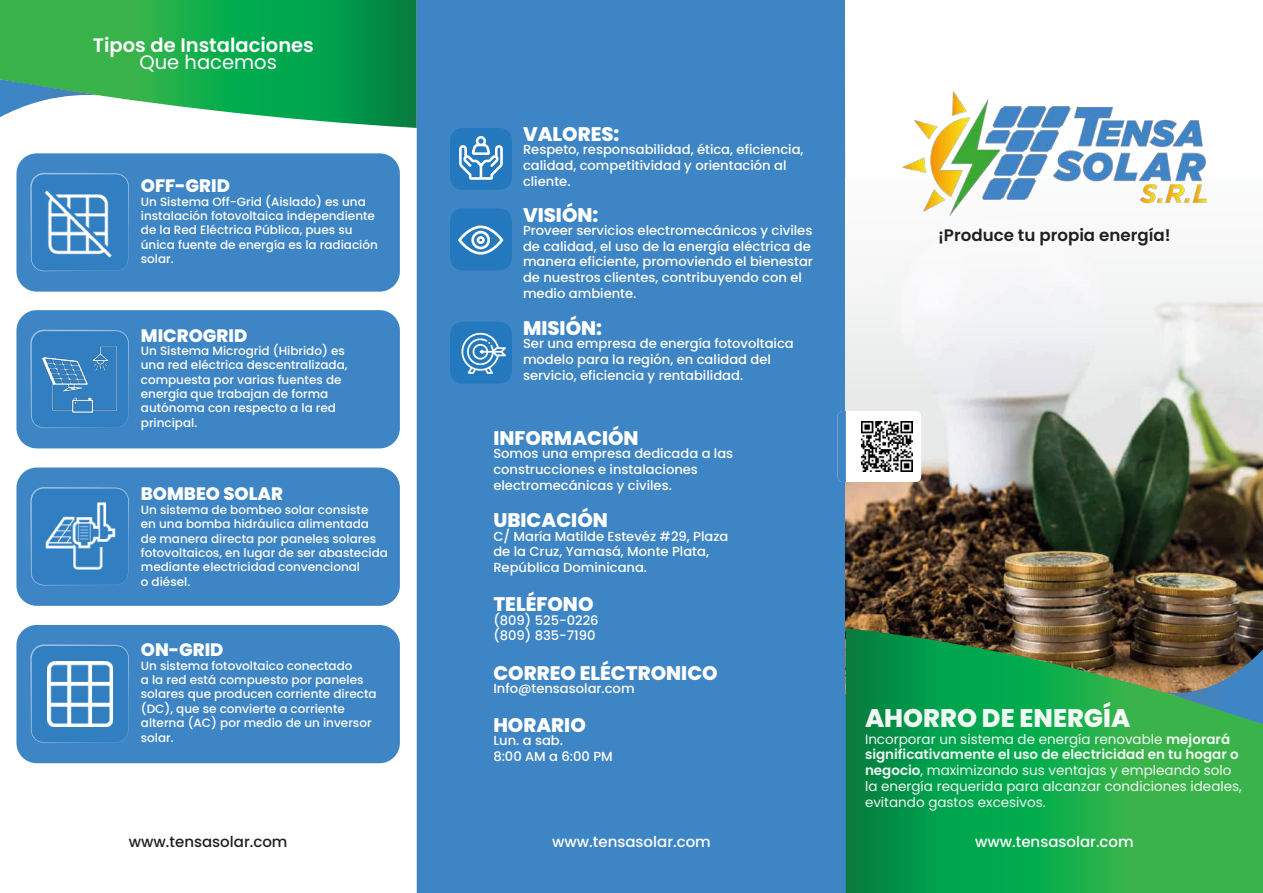
<style>
.page{position:relative;width:1263px;height:893px;background:#fff}
.page>*{position:absolute;margin:0;border:0;box-sizing:border-box;transform-origin:0 0}
.t1{font:800 25.5px "Poppins";color:#fff}
.t2{font:800 19.65px "Poppins";color:#fff}
.t3{font:600 19.5px "Poppins";color:#fff}
.t4{font:19.5px "Poppins";color:#fff}
.t5{font:800 18px "Poppins";color:#fff}
.t6{font:600 16.65px "Poppins";color:#231f20}
.t7{font:500 15px "Poppins";color:#fff}
.t8{font:500 15px "Poppins";color:#231f20}
.t9{font:13.5px/15.9px "Poppins";color:#fff}
.t10{font:500 13.05px/15.8px "Poppins";color:#fff}
.t11{font:500 12px/14.4px "Poppins";color:#fff}
.s1{font-weight:600}
</style>
<div class="page">
<svg style="left:0;top:0;width:417px;height:128px;background:#30b05e"></svg>
<svg style="left:0;top:79px;width:98px;height:38px"></svg>
<div style="left:417px;top:0;width:429px;height:893px;background:#3e85c5"></div>
<img style="left:846px;top:397px;width:417px;height:231px">
<div style="left:450px;top:128px;width:62px;height:62px;background:#2479be;border-radius:12px"></div>
<div style="left:450px;top:208px;width:62px;height:62px;background:#2479be;border-radius:12px"></div>
<div style="left:450px;top:322px;width:62px;height:62px;background:#2479be;border-radius:12px"></div>
<div style="left:846px;top:0;width:417px;height:397px;background:linear-gradient(to bottom,#fff,#ebeced)"></div>
<svg style="left:846px;top:628px;width:417px;height:265px;background:#1e9c47"></svg>
<svg style="left:1165px;top:649px;width:98px;height:75px;background:#537a70"></svg>
<img style="left:902px;top:92px;width:304px;height:123px">
<div style="left:16px;top:153px;width:384px;height:139px;background:#3e85c5;border-radius:20px"></div>
<svg style="left:30px;top:173px;width:99px;height:98px"></svg>
<img style="left:43px;top:185px;width:74px;height:75px">
<div style="left:16px;top:310px;width:384px;height:138px;background:#3e85c5;border-radius:20px"></div>
<svg style="left:30px;top:330px;width:99px;height:98px"></svg>
<img style="left:43px;top:342px;width:74px;height:74px">
<div style="left:16px;top:468px;width:384px;height:138px;background:#3e85c5;border-radius:20px"></div>
<svg style="left:30px;top:487px;width:99px;height:98px"></svg>
<img style="left:43px;top:500px;width:74px;height:74px">
<div style="left:16px;top:625px;width:384px;height:138px;background:#3e85c5;border-radius:20px"></div>
<svg style="left:30px;top:644px;width:99px;height:99px"></svg>
<img style="left:47px;top:661px;width:66px;height:66px">
<svg style="left:461px;top:332px;width:45px;height:42px"></svg>
<svg style="left:458px;top:225px;width:45px;height:30px"></svg>
<svg style="left:459px;top:136px;width:44px;height:44px"></svg>
<svg style="left:837px;top:411px;width:84px;height:71px"></svg>
<img style="left:862px;top:421px;width:51px;height:51px">
<h3 class="t3" style="left:93px;top:34px;width:223px">Tipos de Instalaciones</h3>
<h3 class="t4" style="left:139px;top:51px;width:139px">Que hacemos</h3>
<h3 class="t5" style="left:141px;top:176px;width:91px">OFF-GRID</h3>
<p class="t11" style="left:141px;top:194px;width:238px">Un Sistema Off-Grid (Aislado) es una instalación fotovoltaica independiente de la Red Eléctrica Pública, pues su única fuente de energía es la radiación solar.</p>
<h3 class="t5" style="left:141px;top:325px;width:108px">MICROGRID</h3>
<p class="t11" style="left:141px;top:343px;width:208px">Un Sistema Microgrid (Hibrido) es una red eléctrica descentralizada, compuesta por varias fuentes de energía que trabajan de forma autónoma con respecto a la red principal.</p>
<h3 class="t5" style="left:141px;top:484px;width:144px">BOMBEO SOLAR</h3>
<p class="t11" style="left:141px;top:502px;width:249px">Un sistema de bombeo solar consiste<br>en una bomba hidráulica alimentada<br>de manera directa por paneles solares fotovoltaicos, en lugar de ser abastecida mediante electricidad convencional<br>o diésel.</p>
<h3 class="t5" style="left:141px;top:640px;width:84px">ON-GRID</h3>
<p class="t11" style="left:141px;top:658px;width:237px">Un sistema fotovoltaico conectado<br>a la red está compuesto por paneles solares que producen corriente directa (DC), que se convierte a corriente alterna (AC) por medio de un inversor solar.</p>
<p class="t8" style="left:129px;top:833px;width:160px">www.tensasolar.com</p>
<h2 class="t2" style="left:523px;top:123px;width:98px">VALORES:</h2>
<p class="t10" style="left:523px;top:142px;width:282px">Respeto, responsabilidad, ética, eficiencia, calidad, competitividad y orientación al cliente.</p>
<h2 class="t2" style="left:523px;top:203px;width:77px">VISIÓN:</h2>
<p class="t10" style="left:523px;top:222px;width:291px">Proveer servicios electromecánicos y civiles de calidad, el uso de la energía eléctrica de manera eficiente, promoviendo el bienestar de nuestros clientes, contribuyendo con el medio ambiente.</p>
<h2 class="t2" style="left:523px;top:317px;width:81px">MISIÓN:</h2>
<p class="t10" style="left:523px;top:336px;width:272px">Ser una empresa de energía fotovoltaica modelo para la región, en calidad del servicio, eficiencia y rentabilidad.</p>
<h2 class="t2" style="left:493px;top:427px;width:147px">INFORMACIÓN</h2>
<p class="t10" style="left:493px;top:446px;width:241px">Somos una empresa dedicada a las construcciones e instalaciones electromecánicas y civiles.</p>
<h2 class="t2" style="left:493px;top:509px;width:116px">UBICACIÓN</h2>
<p class="t10" style="left:493px;top:528px;width:237px">C/ María Matilde Estevéz #29, Plaza de la Cruz, Yamasá, Monte Plata,<br>República Dominicana.</p>
<h2 class="t2" style="left:493px;top:593px;width:102px">TELÉFONO</h2>
<p class="t10" style="left:493px;top:612px;width:107px">(809) 525-0226 (809) 835-7190</p>
<h2 class="t2" style="left:493px;top:661px;width:226px">CORREO ELÉCTRONICO</h2>
<p class="t10" style="left:493px;top:680px;width:143px">Info@tensasolar.com</p>
<h2 class="t2" style="left:493px;top:714px;width:94px">HORARIO</h2>
<p class="t10" style="left:493px;top:733px;width:121px">Lun. a sab.<br>8:00 AM a 6:00 PM</p>
<p class="t7" style="left:552px;top:833px;width:160px">www.tensasolar.com</p>
<h3 class="t6" style="left:938px;top:226px;width:234px">¡Produce tu propia energía!</h3>
<h1 class="t1" style="left:865px;top:703px;width:267px">AHORRO DE ENERGÍA</h1>
<p class="t9" style="left:865px;top:731px;width:378px">Incorporar un sistema de energía renovable <span class="s1">mejorará significativamente el uso de electricidad en tu hogar o negocio</span>, maximizando sus ventajas y empleando solo la energía requerida para alcanzar condiciones ideales, evitando gastos excesivos.</p>
<p class="t7" style="left:975px;top:833px;width:160px">www.tensasolar.com</p>
</div>
